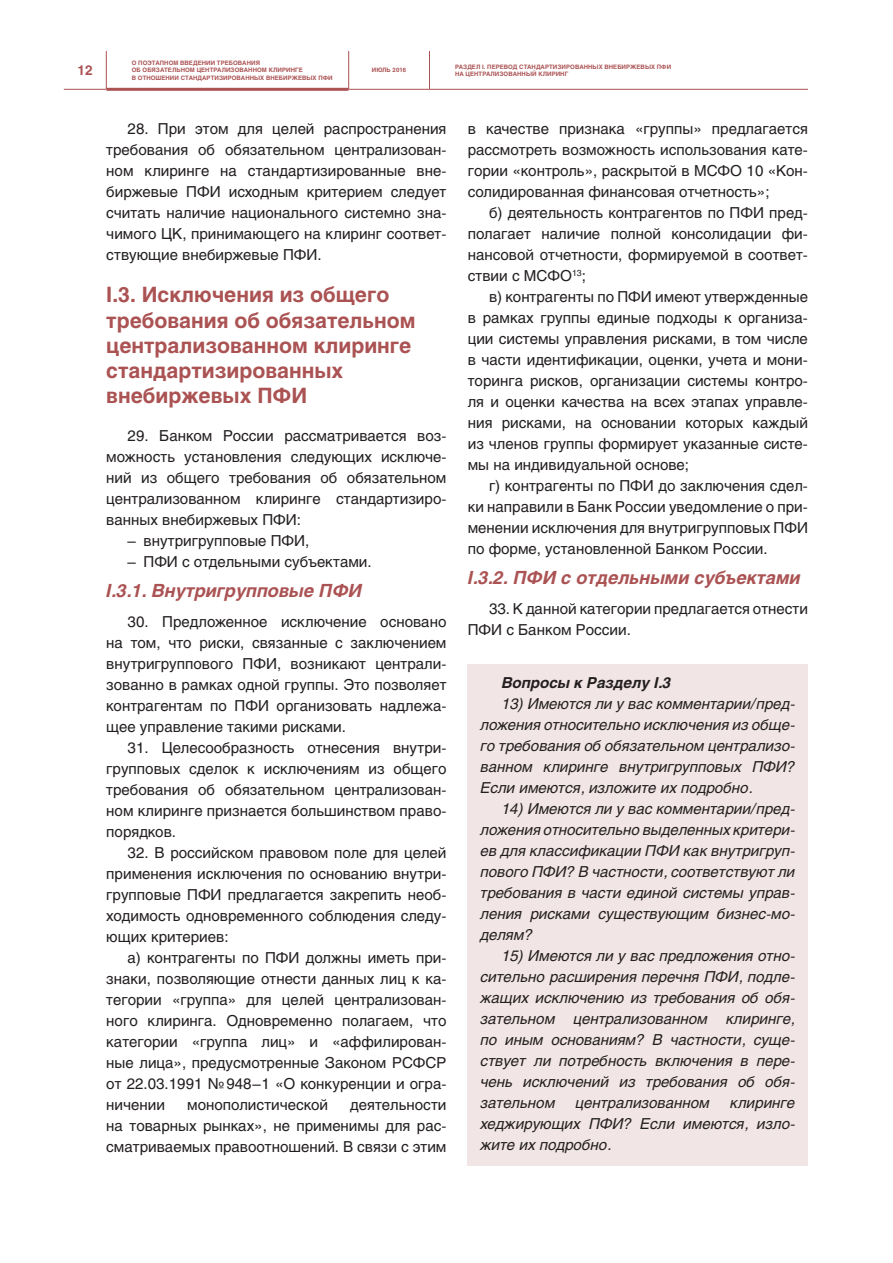
<style>
.page{position:relative;width:893px;height:1263px;background:#fff}
.page>*{position:absolute;margin:0;border:0;box-sizing:border-box;transform-origin:0 0}
.Раздел{font:700 21px/25.2px "Helios";color:#ab5253}
.ПодРаздел{font:italic 700 18px "Helios";color:#ab5253}
.текст{font:15px/21px "Helios";color:#231f20;text-align:justify}
.текст-2{font:italic 15px/21px "Helios";color:#231f20;text-align:justify}
.текст-3{font:italic 700 15px "Helios";color:#231f20}
.t1{font:700 13.5px "Helios";color:#ab5253}
.Сноска{font:italic 12px/14.4px "Helios";color:#231f20}
.t2{font:700 6px/7.2px "Helios";letter-spacing:.01em;color:#ab5253}
</style>
<div class="page">
<hr style="left:106px;top:51px;width:1px;height:38px;background:#ab5253">
<hr style="left:348px;top:51px;width:1px;height:38px;background:#ab5253">
<hr style="left:429px;top:51px;width:1px;height:38px;background:#ab5253">
<hr style="left:64px;top:89px;width:42px;height:1px;background:#ab5253">
<hr style="left:348px;top:89px;width:81px;height:1px;background:#ab5253">
<hr style="left:429px;top:89px;width:379px;height:1px;background:#ab5253">
<hr style="left:106px;top:88px;width:242px;height:3px;background:#ab5253">
<div style="left:468px;top:664px;width:340px;height:502px;background:#f2e5e5"></div>
<p class="t1" style="left:77px;top:62px;width:17px">12</p>
<p class="t2" style="left:132px;top:59px;width:202px">О ПОЭТАПНОМ ВВЕДЕНИИ ТРЕБОВАНИЯ<br>ОБ ОБЯЗАТЕЛЬНОМ ЦЕНТРАЛИЗОВАННОМ КЛИРИНГЕ<br>В ОТНОШЕНИИ СТАНДАРТИЗИРОВАННЫХ ВНЕБИРЖЕВЫХ ПФИ</p>
<p class="t2" style="left:372px;top:66px;width:36px">ИЮЛЬ 2016</p>
<p class="t2" style="left:455px;top:63px;width:218px">РАЗДЕЛ I. ПЕРЕВОД СТАНДАРТИЗИРОВАННЫХ ВНЕБИРЖЕВЫХ ПФИ<br>НА ЦЕНТРАЛИЗОВАННЫЙ КЛИРИНГ</p>
<p class="текст" style="left:106px;top:118px;width:342px;text-indent:21px">28. При этом для целей распространения требования об обязательном централизован&shy;ном клиринге на стандартизированные вне&shy;биржевые ПФИ исходным критерием следует считать наличие национального системно зна&shy;чимого ЦК, принимающего на клиринг соответ&shy;ствующие внебиржевые ПФИ.</p>
<p class="Раздел" style="left:106px;top:282px;width:311px">I.3. Исключения из общего требования об обязательном централизованном клиринге стандартизированных внебиржевых ПФИ</p>
<p class="текст" style="left:106px;top:425px;width:342px;text-indent:21px">29. Банком России рассматривается воз&shy;можность установления следующих исключе&shy;ний из общего требования об обязательном централизованном клиринге стандартизиро&shy;ванных внебиржевых ПФИ:</p>
<p class="текст" style="left:128px;top:530px;width:183px">– внутригрупповые ПФИ,</p>
<p class="текст" style="left:128px;top:551px;width:246px">– ПФИ с отдельными субъектами.</p>
<p class="ПодРаздел" style="left:106px;top:579px;width:257px">I.3.1. Внутригрупповые ПФИ</p>
<p class="текст" style="left:106px;top:611px;width:342px;text-indent:21px">30. Предложенное исключение основано на том, что риски, связанные с заключением внутригруппового ПФИ, возникают централи&shy;зованно в рамках одной группы. Это позволяет контрагентам по ПФИ организовать надлежа&shy;щее управление такими рисками.</p>
<p class="текст" style="left:106px;top:737px;width:342px;text-indent:21px">31. Целесообразность отнесения внутри&shy;групповых сделок к исключениям из общего требования об обязательном централизован&shy;ном клиринге признается большинством право&shy;порядков.</p>
<p class="текст" style="left:106px;top:842px;width:342px;text-indent:21px">32. В российском правовом поле для целей применения исключения по основанию внутри&shy;групповые ПФИ предлагается закрепить необ&shy;ходимость одновременного соблюдения следу&shy;ющих критериев:</p>
<p class="текст" style="left:106px;top:947px;width:342px;text-indent:21px">а) контрагенты по ПФИ должны иметь при&shy;знаки, позволяющие отнести данных лиц к ка&shy;тегории «группа» для целей централизован&shy;ного клиринга. Одновременно полагаем, что категории «группа лиц» и «аффилирован&shy;ные лица», предусмотренные Законом РСФСР от 22.03.1991 №948–1 «О конкуренции и огра&shy;ничении</p>
<p class="текст" style="left:187px;top:1094px;width:142px">монополистической</p>
<p class="текст" style="left:106px;top:1094px;width:342px;text-indent:244px">деятельности на товарных рынках», не применимы для рас&shy;сматриваемых правоотношений. В связи с этим</p>
<p class="текст" style="left:468px;top:118px;width:342px">в качестве признака «группы» предлагается рассмотреть возможность использования кате&shy;гории «контроль», раскрытой в МСФО 10 «Кон&shy;солидированная финансовая отчетность»;</p>
<p class="текст" style="left:468px;top:202px;width:342px;text-indent:21px">б) деятельность контрагентов по ПФИ пред&shy;полагает наличие полной консолидации фи&shy;нансовой отчетности, формируемой в соответ&shy;ствии с МСФО<sup>13</sup>;</p>
<p class="текст" style="left:468px;top:286px;width:342px;text-indent:21px">в) контрагенты по ПФИ имеют утвержденные в рамках группы единые подходы к организа&shy;ции системы управления рисками, в том числе в части идентификации, оценки, учета и мони&shy;торинга рисков, организации системы контро&shy;ля и оценки качества на всех этапах управле&shy;ния рисками, на основании которых каждый из членов группы формирует указанные систе&shy;мы на индивидуальной основе;</p>
<p class="текст" style="left:468px;top:475px;width:342px;text-indent:21px">г) контрагенты по ПФИ до заключения сдел&shy;ки направили в Банк России уведомление о при&shy;менении исключения для внутригрупповых ПФИ по форме, установленной Банком России.</p>
<p class="ПодРаздел" style="left:468px;top:566px;width:334px">I.3.2. ПФИ с отдельными субъектами</p>
<p class="текст" style="left:468px;top:598px;width:342px;text-indent:21px">33. К данной категории предлагается отнести<br>ПФИ с Банком России.</p>
<p class="текст-3" style="left:502px;top:673px;width:171px">Вопросы к Разделу I.3</p>
<p class="текст-2" style="left:480px;top:693px;width:316px;text-indent:21px">13) Имеются ли у вас комментарии/пред&shy;ложения относительно исключения из обще&shy;го требования об обязательном централизо&shy;ванном клиринге внутригрупповых ПФИ?<br>Если имеются, изложите их подробно.</p>
<p class="текст-2" style="left:480px;top:798px;width:316px;text-indent:21px">14) Имеются ли у вас комментарии/пред&shy;ложения относительно выделенных критери&shy;ев для классификации ПФИ как внутригруп&shy;пового ПФИ? В частности, соответствуют ли требования в части единой системы управ&shy;ления рисками существующим бизнес-мо&shy;делям?</p>
<p class="текст-2" style="left:480px;top:945px;width:316px;text-indent:21px">15) Имеются ли у вас предложения отно&shy;сительно расширения перечня ПФИ, подле&shy;жащих исключению из требования об обя&shy;зательном централизованном клиринге, по иным основаниям? В частности, суще&shy;ствует ли потребность включения в пере&shy;чень исключений из требования об обя&shy;зательном</p>
<p class="Сноска" style="left:476px;top:1055px;width:333px">финансовой отчетности (IFRS) 10 «Консолидированная финансовая отчетность» (введен в действие на террито-</p>
<p class="Сноска" style="left:476px;top:1098px;width:130px">от 28.12.2015 №217н).</p>
<p class="текст-2" style="left:480px;top:1092px;width:316px;text-indent:250px">клиринге хеджирующих ПФИ? Если имеются, изло&shy;жите их подробно.</p>
<p class="текст-2" style="left:576px;top:1092px;width:136px">централизованном</p>
</div>
